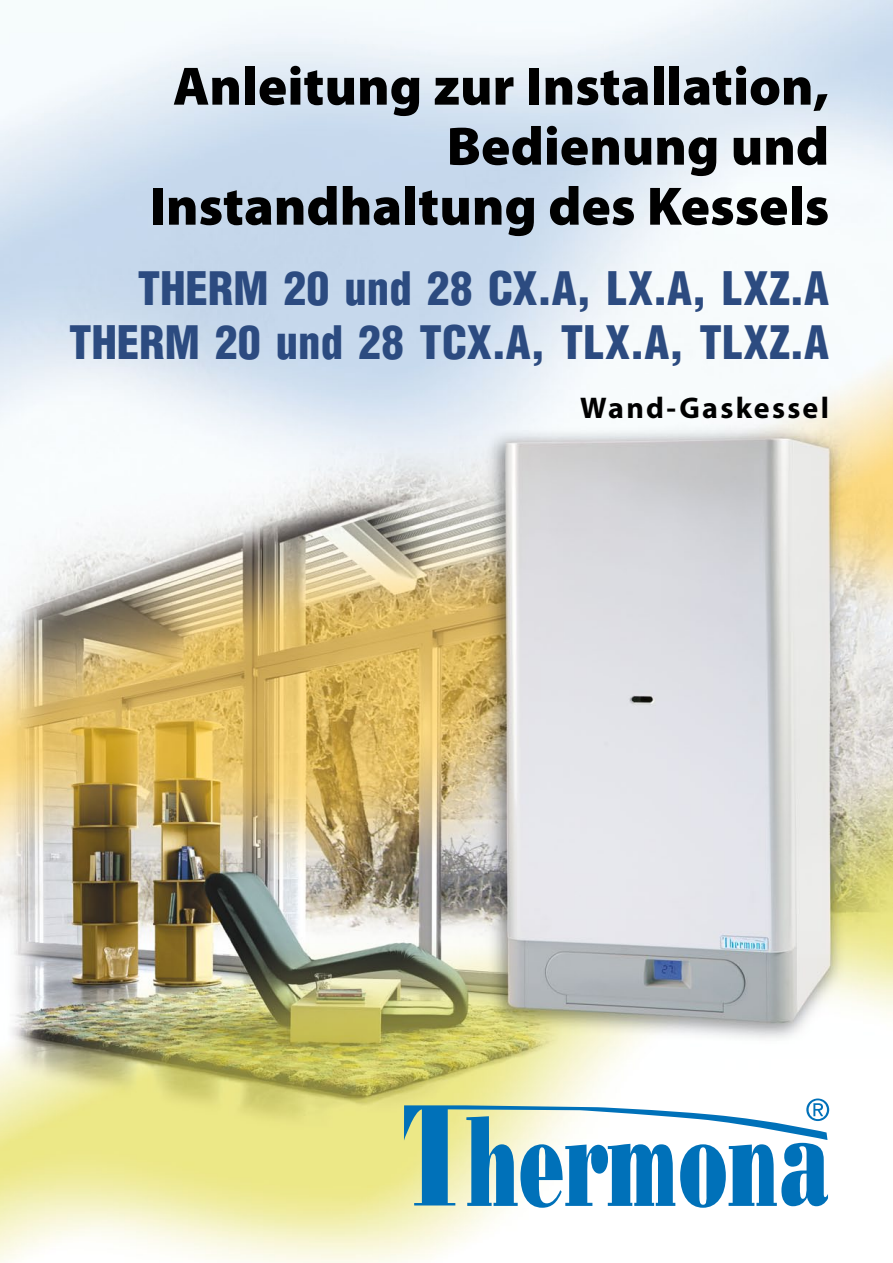
<style>
.page{position:relative;width:893px;height:1263px;background:#fff}
.page>*{position:absolute;margin:0;border:0;box-sizing:border-box;transform-origin:0 0}
.t1{font:900 54.45px/60px "Myriad Pro";color:#000;text-align:right}
.t2{font:900 45px/54px "Switzerland Cond";letter-spacing:.01em;color:#2c4b80;text-align:right}
.t3{font:700 30px "Myriad Pro";letter-spacing:.075em;color:#000}
</style>
<div class="page">
<img style="left:0;top:0;width:893px;height:1263px">
<svg style="left:404px;top:1098px;width:425px;height:110px"></svg>
<p class="t1" style="left:149px;top:54px;width:681px">Anleitung zur Installation,<br>Bedienung und<br>Instandhaltung des Kessels</p>
<p class="t2" style="left:69px;top:260px;width:762px">THERM 20 UND 28 CX.A, LX.A, LXZ.A<br>THERM 20 UND 28 TCX.A, TLX.A, TLXZ.A</p>
<p class="t3" style="left:580px;top:388px;width:251px">Wand-Gaskessel</p>
</div>
